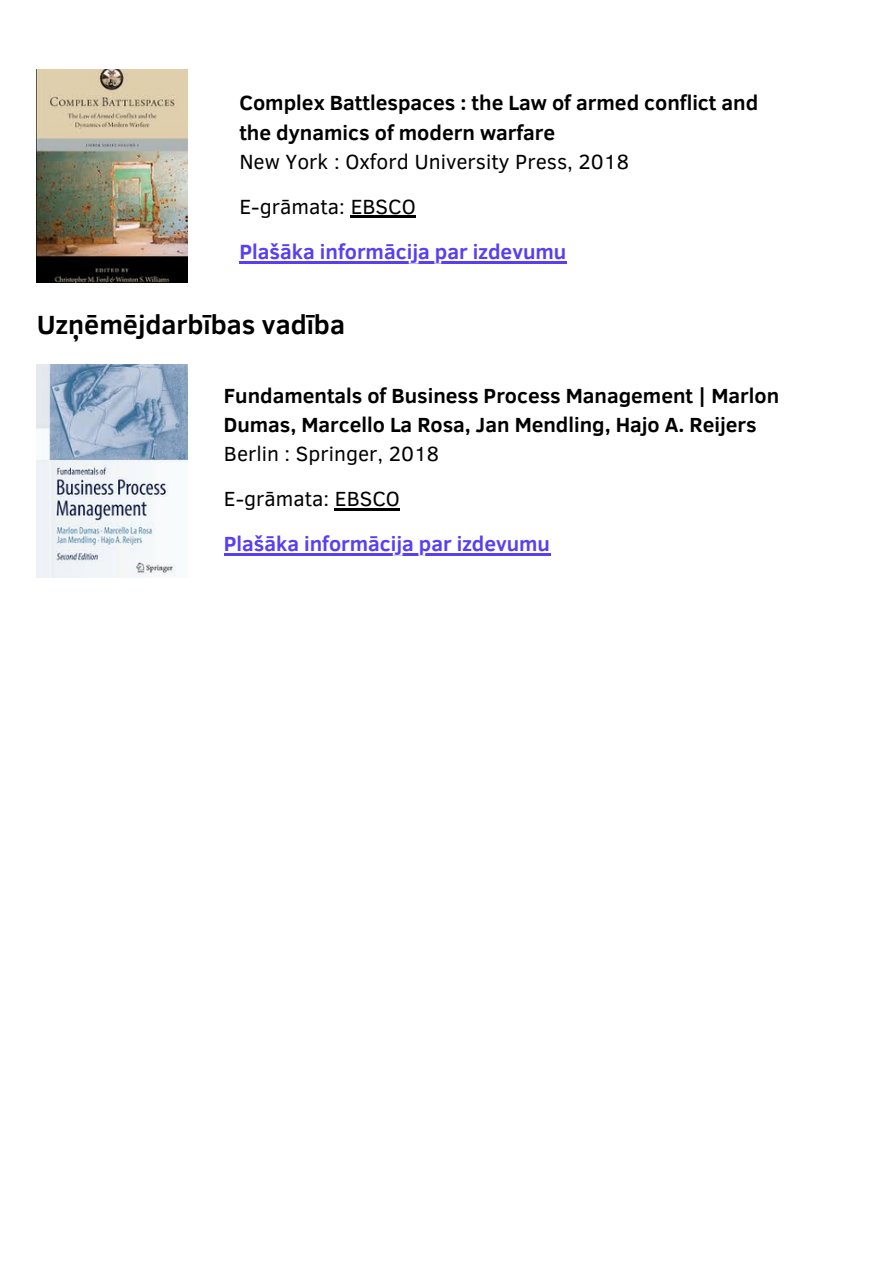
<style>
.page{position:relative;width:894px;height:1264px;background:#fff}
.page>*{position:absolute;margin:0;border:0;box-sizing:border-box;transform-origin:0 0}
.t1{font:700 27px "Clear Sans";color:#000}
.t2{font:700 21px/29.1px "Clear Sans";color:#000}
.t3{font:21px "Clear Sans";color:#000}
.t4{font:700 21px "Clear Sans";color:#583ff1}
</style>
<div class="page">
<img style="left:37px;top:70px;width:151px;height:212px">
<img style="left:37px;top:364px;width:151px;height:213px">
<hr style="left:350px;top:216px;width:66px;height:2px;background:#000">
<hr style="left:239px;top:261px;width:327px;height:2px;background:#583ff1">
<hr style="left:335px;top:508px;width:65px;height:2px;background:#000">
<hr style="left:224px;top:553px;width:326px;height:2px;background:#583ff1">
<p class="t2" style="left:239px;top:87px;width:520px">Complex Battlespaces : the Law of armed conflict and the dynamics of modern warfare</p>
<p class="t3" style="left:239px;top:146px;width:391px">New York : Oxford University Press, 2018</p>
<p class="t3" style="left:239px;top:191px;width:178px">E-grāmata: EBSCO</p>
<p class="t4" style="left:239px;top:236px;width:328px">Plašāka informācija par izdevumu</p>
<p class="t1" style="left:37px;top:305px;width:309px">Uzņēmējdarbības vadība</p>
<h2 class="t2" style="left:224px;top:380px;width:556px">Fundamentals of Business Process Management | Marlon<br>Dumas, Marcello La Rosa, Jan Mendling, Hajo A. Reijers</h2>
<h1 class="t3" style="left:224px;top:438px;width:217px">Berlin : Springer, 2018</h1>
<p class="t3" style="left:224px;top:483px;width:177px">E-grāmata: EBSCO</p>
<p class="t4" style="left:224px;top:528px;width:327px">Plašāka informācija par izdevumu</p>
</div>
